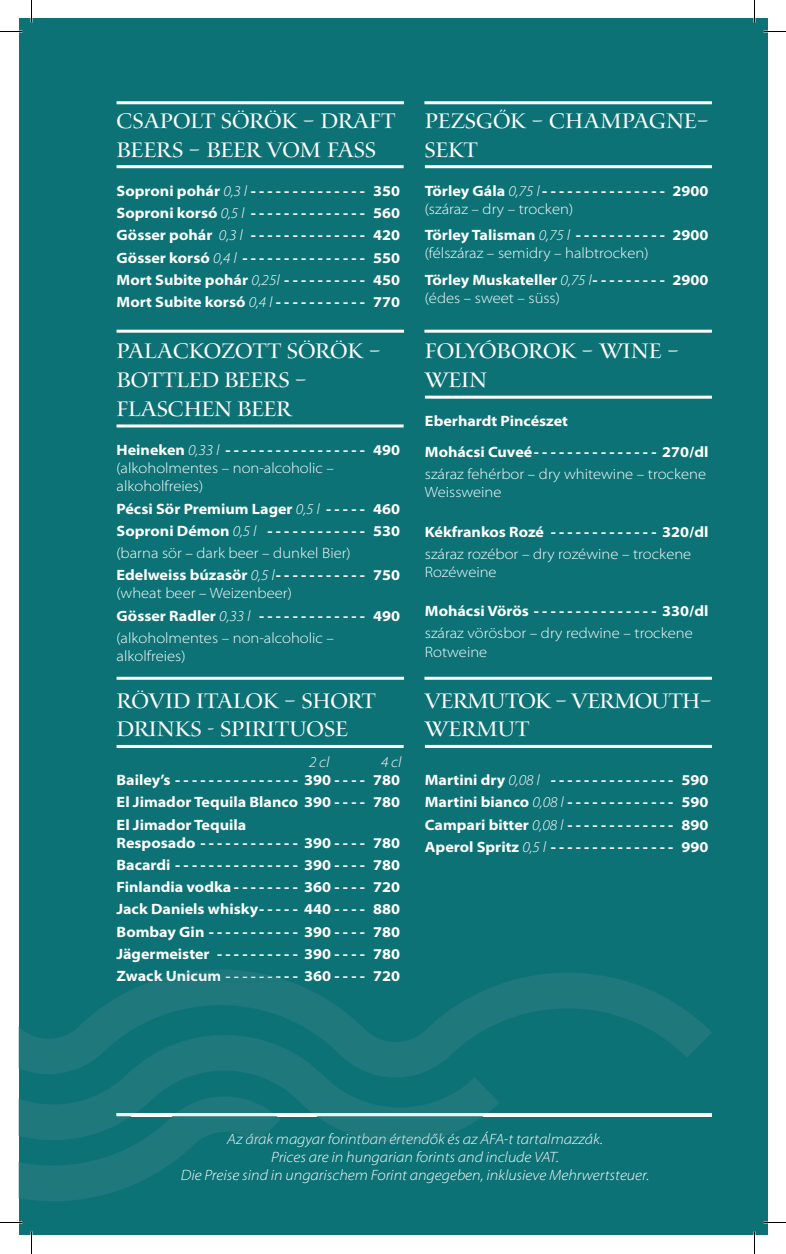
<style>
.page{position:relative;width:786px;height:1254px;background:#fff}
.page>*{position:absolute;margin:0;border:0;box-sizing:border-box;transform-origin:0 0}
.t1{font:24px/28.8px "Waters Titling Pro";letter-spacing:-.01em;color:#fff}
.t2{font:700 semi-expanded 15px/22.2px "Myriad Pro";color:#fff;text-align:justify}
.t3{font:300 semi-expanded 15px/18px "Myriad Pro";color:#fff}
.t4{font:italic 300 semi-expanded 15px/18px "Myriad Pro";color:#fff;text-align:center}
.s1{font-weight:300;font-style:italic}
.s2{font-weight:700}
.s3{font-style:italic}
.s4{font-weight:300}
.s5{color:#edf3f3}
</style>
<div class="page">
<div style="left:19px;top:19px;width:748px;height:1216px;background:#0d7276"></div>
<hr style="left:117px;top:165px;width:287px;height:3px;background:#fff">
<hr style="left:117px;top:424px;width:287px;height:3px;background:#fff">
<hr style="left:117px;top:745px;width:287px;height:3px;background:#fff">
<hr style="left:425px;top:165px;width:287px;height:3px;background:#fff">
<hr style="left:425px;top:396px;width:287px;height:3px;background:#fff">
<hr style="left:425px;top:745px;width:287px;height:3px;background:#fff">
<hr style="left:117px;top:1113px;width:595px;height:3px;background:#fff">
<hr style="left:117px;top:101px;width:287px;height:3px;background:#fff">
<hr style="left:117px;top:330px;width:287px;height:3px;background:#fff">
<hr style="left:117px;top:677px;width:287px;height:3px;background:#fff">
<hr style="left:424px;top:101px;width:288px;height:3px;background:#fff">
<hr style="left:424px;top:330px;width:288px;height:3px;background:#fff">
<hr style="left:424px;top:677px;width:288px;height:3px;background:#fff">
<svg style="left:96px;top:1077px;width:403px;height:40px"></svg>
<svg style="left:19px;top:1096px;width:468px;height:105px"></svg>
<svg style="left:19px;top:973px;width:693px;height:104px"></svg>
<svg style="left:151px;top:970px;width:138px;height:11px"></svg>
<hr style="left:0;top:1221px;width:22px;height:2px;background:#fff">
<hr style="left:763px;top:1221px;width:23px;height:2px;background:#fff">
<hr style="left:753px;top:0;width:2px;height:23px;background:#fff">
<hr style="left:753px;top:1231px;width:2px;height:23px;background:#fff">
<svg style="left:0;top:31px;width:22px;height:1px"></svg>
<svg style="left:763px;top:31px;width:23px;height:1px"></svg>
<svg style="left:0;top:1222px;width:22px;height:1px"></svg>
<svg style="left:763px;top:1222px;width:23px;height:1px"></svg>
<svg style="left:31px;top:0;width:1px;height:23px"></svg>
<svg style="left:31px;top:1231px;width:1px;height:23px"></svg>
<svg style="left:754px;top:0;width:1px;height:23px"></svg>
<svg style="left:754px;top:1231px;width:1px;height:23px"></svg>
<h1 class="t1" style="left:117px;top:107px;width:281px">CSAPOLT SÖRÖK – DRAFT<br>BEERS – BEER VOM FASS</h1>
<p class="t2" style="left:117px;top:180px;width:285px">Soproni pohár <span class="s1">0,3 l</span> - - - - - - - - - - - - - - 350<br>Soproni korsó <span class="s1">0,5 l</span> - - - - - - - - - - - - - - 560<br>Gösser pohár <span class="s1">0,3 l</span> - - - - - - - - - - - - - - 420<br>Gösser korsó <span class="s1">0,4 l</span> - - - - - - - - - - - - - - - 550<br>Mort Subite pohár <span class="s1">0,25l</span> - - - - - - - - - - 450<br>Mort Subite korsó <span class="s1">0,4 l</span> - - - - - - - - - - - 770</p>
<h1 class="t1" style="left:117px;top:338px;width:266px">PALACKOZOTT SÖRÖK –<br>BOTTLED BEERS –<br>FLASCHEN BEER</h1>
<p class="t3" style="left:117px;top:441px;width:285px"><span class="s2">Heineken</span> <span class="s3">0,33 l</span> <span class="s2">- - - - - - - - - - - - - - - - - 490 </span>(alkoholmentes – non-alcoholic – alkoholfreies)</p>
<p class="t2" style="left:117px;top:497px;width:285px;text-align:left">Pécsi Sör Premium Lager <span class="s1">0,5 l</span> - - - - - 460<br>Soproni Démon <span class="s1">0,5 l</span> - - - - - - - - - - - - 530 <span class="s4">(barna sör – dark beer – dunkel Bier)<br></span>Edelweiss búzasör <span class="s1">0,5 l</span> - - - - - - - - - - - 750</p>
<p class="t3" style="left:117px;top:582px;width:285px;line-height:22.2px">(wheat beer – Weizenbeer)<br><span class="s2">Gösser Radler</span> <span class="s3">0,33 l</span> <span class="s2">- - - - - - - - - - - - - 490 </span>(alkoholmentes – non-alcoholic –</p>
<p class="t3" style="left:117px;top:647px;width:70px">alkolfreies)</p>
<h1 class="t1" style="left:117px;top:687px;width:261px">RÖVID ITALOK – SHORT<br>DRINKS - SPIRITUOSE</h1>
<p class="t4" style="left:309px;top:753px;width:22px">2 cl</p>
<p class="t4" style="left:381px;top:753px;width:22px">4 cl</p>
<p class="t2" style="left:117px;top:769px;width:285px">Bailey’s - - - - - - - - - - - - - - - 390 - - - - 780<br>El Jimador Tequila Blanco 390 - - - - 780<br>El Jimador Tequila</p>
<p class="t2" style="left:117px;top:831px;width:285px">Resposado - - - - - - - - - - - - 390 - - - - 780<br>Bacardi - - - - - - - - - - - - - - - 390 - - - - 780<br>Finlandia vodka - - - - - - - - 360 - - - - 720<br>Jack Daniels whisky - - - - - 440 - - - - 880<br>Bombay Gin - - - - - - - - - - - 390 - - - - 780<br>Jägermeister - - - - - - - - - - 390 - - - - 780<br><span class="s5">Zwack Unicum - - - - - - - - -</span> 360 - - - - 720</p>
<h1 class="t1" style="left:425px;top:107px;width:286px">PEZSGŐK – CHAMPAGNE–<br>SEKT</h1>
<p class="t2" style="left:425px;top:182px;width:285px;line-height:18px">Törley Gála <span class="s1">0,75 l</span> - - - - - - - - - - - - - - - 2900 <span class="s4">(száraz – dry – trocken)</span></p>
<p class="t3" style="left:425px;top:227px;width:285px"><span class="s2">Törley Talisman</span> <span class="s3">0,75 l</span> <span class="s2">- - - - - - - - - - - 2900 </span>(félszáraz – semidry – halbtrocken)</p>
<p class="t2" style="left:425px;top:271px;width:285px;line-height:18px">Törley Muskateller <span class="s1">0,75 l</span> - - - - - - - - - 2900 <span class="s4">(édes – sweet – süss)</span></p>
<h1 class="t1" style="left:425px;top:338px;width:256px">FOLYÓBOROK – WINE –<br>WEIN</h1>
<p class="t2" style="left:425px;top:406px;width:285px;line-height:30.8px">Eberhardt Pincészet<br>Mohácsi Cuveé - - - - - - - - - - - - - - - 270/dl</p>
<p class="t3" style="left:425px;top:465px;width:283px">száraz fehérbor – dry whitewine – trockene<br>Weissweine</p>
<p class="t2" style="left:425px;top:521px;width:285px">Kékfrankos Rozé - - - - - - - - - - - - - 320/dl</p>
<p class="t3" style="left:425px;top:545px;width:268px">száraz rozébor – dry rozéwine – trockene<br>Rozéweine</p>
<p class="t2" style="left:425px;top:600px;width:285px">Mohácsi Vörös - - - - - - - - - - - - - - - 330/dl</p>
<p class="t3" style="left:425px;top:624px;width:269px">száraz vörösbor – dry redwine – trockene<br>Rotweine</p>
<h1 class="t1" style="left:425px;top:687px;width:289px">VERMUTOK – VERMOUTH–<br>WERMUT</h1>
<p class="t2" style="left:425px;top:769px;width:285px">Martini dry <span class="s1">0,08 l</span> - - - - - - - - - - - - - - - 590<br>Martini bianco <span class="s1">0,08 l</span> - - - - - - - - - - - - - 590<br>Campari bitter <span class="s1">0,08 l</span> - - - - - - - - - - - - - 890<br>Aperol Spritz <span class="s1">0,5 l</span> - - - - - - - - - - - - - - - 990</p>
<p class="t4" style="left:181px;top:1130px;width:470px">Az árak magyar forintban értendők és az ÁFA-t tartalmazzák.<br>Prices are in hungarian forints and include VAT.<br>Die Preise sind in ungarischem Forint angegeben, inklusieve Mehrwertsteuer.</p>
</div>
